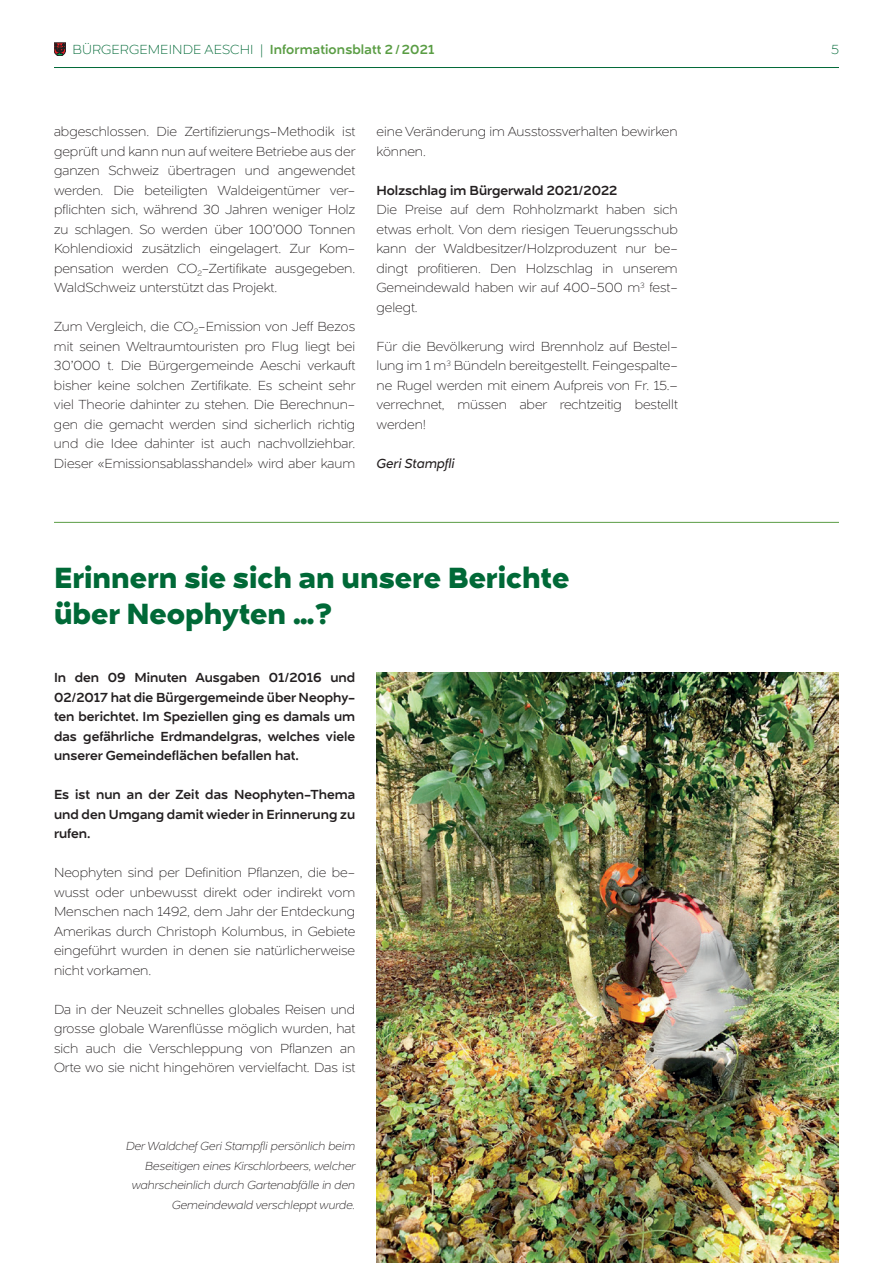
<style>
.page{position:relative;width:893px;height:1263px;background:#fff}
.page>*{position:absolute;margin:0;border:0;box-sizing:border-box;transform-origin:0 0}
.t1{font:700 30px/36px "Naste";color:#006937}
.t2{font:200 13.5px/19.5px "Naste";color:#231f20;text-align:justify}
.t3{font:500 13.5px/19.5px "Naste";color:#231f20;text-align:justify}
.t4{font:500 13.5px "Naste";letter-spacing:.01em;color:#5a9d44}
.t5{font:italic 13.5px "Naste";color:#231f20}
.t6{font:200 13.5px "Naste";color:#006937}
.t7{font:italic 200 12px/19.5px "Naste";color:#231f20;text-align:right}
.s1{font-weight:200;color:#006937}
</style>
<div class="page">
<svg style="left:54px;top:43px;width:12px;height:13px"></svg>
<hr style="left:54px;top:67px;width:785px;height:1px;background:#006937">
<hr style="left:54px;top:522px;width:785px;height:1px;background:#5a9d44">
<img style="left:376px;top:673px;width:463px;height:590px">
<p class="t4" style="left:72px;top:40px;width:363px"><span class="s1">BÜRGERGEMEINDE AESCHI |</span> Informationsblatt 2/2021</p>
<p class="t6" style="left:831px;top:41px;width:9px">5</p>
<p class="t2" style="left:54px;top:122px;width:303px">abgeschlossen. Die Zertifizierungs-Methodik ist geprüft und kann nun auf weitere Betriebe aus der ganzen Schweiz übertragen und angewendet werden. Die beteiligten Waldeigentümer ver&shy;pflichten sich, während 30 Jahren weniger Holz zu schlagen. So werden über 100’000 Tonnen Kohlendioxid zusätzlich eingelagert. Zur Kom&shy;pensation werden CO<sub>2</sub>-Zertifikate ausgegeben.<br>WaldSchweiz unterstützt das Projekt.</p>
<p class="t2" style="left:54px;top:317px;width:303px">Zum Vergleich, die CO<sub>2</sub>-Emission von Jeff Bezos mit seinen Weltraumtouristen pro Flug liegt bei 30’000 t. Die Bürgergemeinde Aeschi verkauft bisher keine solchen Zertifikate. Es scheint sehr viel Theorie dahinter zu stehen. Die Berechnun&shy;gen die gemacht werden sind sicherlich richtig und die Idee dahinter ist auch nachvollziehbar.<br>Dieser «Emissionsablasshandel» wird aber kaum</p>
<p class="t2" style="left:376px;top:122px;width:303px">eine Veränderung im Ausstossverhalten bewirken können.</p>
<p class="t3" style="left:376px;top:180px;width:242px">Holzschlag im Bürgerwald 2021/2022</p>
<p class="t2" style="left:376px;top:200px;width:303px">Die Preise auf dem Rohholzmarkt haben sich etwas erholt. Von dem riesigen Teuerungsschub kann der Waldbesitzer/Holzproduzent nur be&shy;dingt profitieren. Den Holzschlag in unserem Gemeindewald haben wir auf 400-500 m<sup>3</sup> fest&shy;gelegt.</p>
<p class="t2" style="left:376px;top:336px;width:303px">Für die Bevölkerung wird Brennholz auf Bestel&shy;lung im 1 m<sup>3</sup> Bündeln bereitgestellt. Feingespalte&shy;ne Rugel werden mit einem Aufpreis von Fr. 15.– verrechnet, müssen aber rechtzeitig bestellt werden!</p>
<p class="t5" style="left:376px;top:454px;width:80px">Geri Stampfli</p>
<h1 class="t1" style="left:54px;top:559px;width:517px">Erinnern sie sich an unsere Berichte über Neophyten …?</h1>
<p class="t3" style="left:54px;top:668px;width:303px">In den 09 Minuten Ausgaben 01/2016 und 02/2017 hat die Bürgergemeinde über Neophy&shy;ten berichtet. Im Speziellen ging es damals um das gefährliche Erdmandelgras, welches viele unserer Gemeindeflächen befallen hat.</p>
<p class="t3" style="left:54px;top:785px;width:303px">Es ist nun an der Zeit das Neophyten-Thema und den Umgang damit wieder in Erinnerung zu rufen.</p>
<p class="t2" style="left:54px;top:863px;width:303px">Neophyten sind per Definition Pflanzen, die be&shy;wusst oder unbewusst direkt oder indirekt vom Menschen nach 1492, dem Jahr der Entdeckung Amerikas durch Christoph Kolumbus, in Gebiete eingeführt wurden in denen sie natürlicherweise nicht vorkamen.</p>
<p class="t2" style="left:54px;top:999px;width:303px">Da in der Neuzeit schnelles globales Reisen und grosse globale Warenflüsse möglich wurden, hat sich auch die Verschleppung von Pflanzen an Orte wo sie nicht hingehören vervielfacht. Das ist</p>
<p class="t7" style="left:126px;top:1136px;width:231px">Der Waldchef Geri Stampfli persönlich beim Beseitigen eines Kirschlorbeers, welcher wahrscheinlich durch Gartenabfälle in den Gemeindewald verschleppt wurde.</p>
</div>
